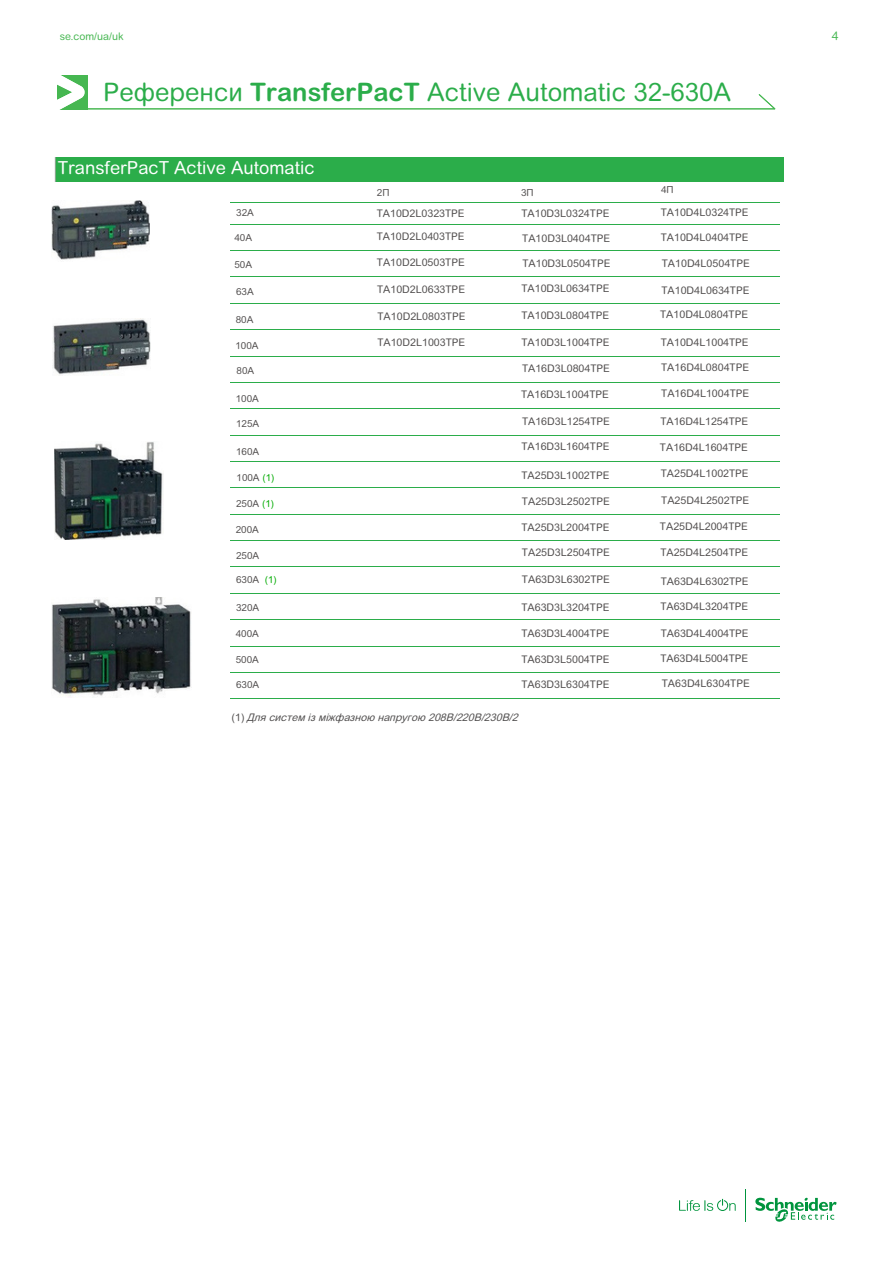
<style>
.page{position:relative;width:894px;height:1264px;background:#fff}
.page>*{position:absolute;margin:0;border:0;box-sizing:border-box;transform-origin:0 0}
.t1{font:25.5px "Arial Rounded MT Pro Cyr";color:#2bad4a}
.t2{font:18px "Arial Rounded MT Pro Cyr";color:#fff}
.t3{font:12px "Arial Rounded MT Pro Cyr";color:#46b751}
.t4{font:10.5px "Arial Rounded MT Pro Cyr";color:#514e4e}
.t5{font:italic 10.5px "Arial Rounded MT Pro Cyr";color:#504e4e}
.t6{font:10.5px "Arial Rounded MT Pro Cyr";color:#46b751}
.t7{font:9.75px "Arial Rounded MT Pro Cyr";color:#514e4e}
.s1{font-weight:700}
.s2{color:#0a0}
.s3{font-style:normal}
</style>
<div class="page">
<div style="left:54px;top:158px;width:729px;height:23px;background:#2bad4a"></div>
<img style="left:51px;top:200px;width:98px;height:60px">
<img style="left:53px;top:318px;width:98px;height:57px">
<img style="left:54px;top:442px;width:109px;height:97px">
<img style="left:51px;top:597px;width:141px;height:99px">
<hr style="left:231px;top:224px;width:548px;height:1px;background:#2bad4a">
<hr style="left:231px;top:202px;width:548px;height:1px;background:#2bad4a">
<hr style="left:231px;top:250px;width:548px;height:1px;background:#2bad4a">
<hr style="left:231px;top:277px;width:548px;height:1px;background:#2bad4a">
<hr style="left:231px;top:303px;width:548px;height:1px;background:#2bad4a">
<hr style="left:231px;top:329px;width:548px;height:1px;background:#2bad4a">
<hr style="left:231px;top:356px;width:548px;height:1px;background:#2bad4a">
<hr style="left:231px;top:382px;width:548px;height:1px;background:#2bad4a">
<hr style="left:231px;top:408px;width:548px;height:1px;background:#2bad4a">
<hr style="left:231px;top:435px;width:548px;height:1px;background:#2bad4a">
<hr style="left:231px;top:461px;width:548px;height:1px;background:#2bad4a">
<hr style="left:231px;top:487px;width:548px;height:1px;background:#2bad4a">
<hr style="left:231px;top:514px;width:548px;height:1px;background:#2bad4a">
<hr style="left:231px;top:540px;width:548px;height:1px;background:#2bad4a">
<hr style="left:231px;top:566px;width:548px;height:1px;background:#2bad4a">
<hr style="left:231px;top:593px;width:548px;height:1px;background:#2bad4a">
<hr style="left:231px;top:619px;width:548px;height:1px;background:#2bad4a">
<hr style="left:231px;top:645px;width:548px;height:1px;background:#2bad4a">
<hr style="left:231px;top:672px;width:548px;height:1px;background:#2bad4a">
<hr style="left:231px;top:698px;width:548px;height:1px;background:#2bad4a">
<svg style="left:57px;top:75px;width:719px;height:35px"></svg>
<svg style="left:679px;top:1198px;width:56px;height:12px"></svg>
<svg style="left:755px;top:1197px;width:81px;height:25px"></svg>
<hr style="left:745px;top:1189px;width:1px;height:32px;background:#00943d">
<p class="t6" style="left:60px;top:30px;width:65px">se.com/ua/uk</p>
<h1 class="t1" style="left:103px;top:77px;width:629px">Референси <span class="s1">TransferPacT</span> Active Automatic 32-630A</h1>
<h2 class="t2" style="left:58px;top:157px;width:258px">TransferPacT Active Automatic</h2>
<p class="t7" style="left:236px;top:207px;width:19px">32A</p>
<p class="t7" style="left:234px;top:231px;width:19px">40A</p>
<p class="t7" style="left:234px;top:258px;width:19px">50A</p>
<p class="t7" style="left:236px;top:286px;width:19px">63A</p>
<p class="t7" style="left:236px;top:314px;width:19px">80A</p>
<p class="t7" style="left:235px;top:339px;width:25px">100A</p>
<p class="t7" style="left:236px;top:365px;width:19px">80A</p>
<p class="t7" style="left:236px;top:392px;width:25px">100A</p>
<p class="t7" style="left:236px;top:418px;width:25px">125A</p>
<p class="t7" style="left:236px;top:446px;width:25px">160A</p>
<p class="t7" style="left:236px;top:472px;width:40px">100A <span class="s2">(1)</span></p>
<p class="t7" style="left:236px;top:498px;width:40px">250A <span class="s2">(1)</span></p>
<p class="t7" style="left:236px;top:524px;width:25px">200A</p>
<p class="t7" style="left:236px;top:550px;width:25px">250A</p>
<p class="t7" style="left:236px;top:573px;width:42px">630A <span class="s2">(1)</span></p>
<p class="t7" style="left:236px;top:601px;width:25px">320A</p>
<p class="t7" style="left:236px;top:628px;width:25px">400A</p>
<p class="t7" style="left:236px;top:653px;width:25px">500A</p>
<p class="t7" style="left:236px;top:679px;width:25px">630A</p>
<p class="t7" style="left:377px;top:186px;width:14px">2П</p>
<p class="t7" style="left:521px;top:186px;width:14px">3П</p>
<p class="t7" style="left:661px;top:184px;width:14px">4П</p>
<p class="t4" style="left:376px;top:207px;width:89px">TA10D2L0323TPE</p>
<p class="t4" style="left:376px;top:231px;width:89px">TA10D2L0403TPE</p>
<p class="t4" style="left:377px;top:256px;width:89px">TA10D2L0503TPE</p>
<p class="t4" style="left:377px;top:283px;width:89px">TA10D2L0633TPE</p>
<p class="t4" style="left:377px;top:310px;width:89px">TA10D2L0803TPE</p>
<p class="t4" style="left:377px;top:336px;width:89px">TA10D2L1003TPE</p>
<p class="t4" style="left:521px;top:207px;width:89px">TA10D3L0324TPE</p>
<p class="t4" style="left:522px;top:232px;width:89px">TA10D3L0404TPE</p>
<p class="t4" style="left:522px;top:257px;width:89px">TA10D3L0504TPE</p>
<p class="t4" style="left:521px;top:282px;width:89px">TA10D3L0634TPE</p>
<p class="t4" style="left:521px;top:309px;width:89px">TA10D3L0804TPE</p>
<p class="t4" style="left:521px;top:336px;width:89px">TA10D3L1004TPE</p>
<p class="t4" style="left:522px;top:362px;width:89px">TA16D3L0804TPE</p>
<p class="t4" style="left:521px;top:388px;width:89px">TA16D3L1004TPE</p>
<p class="t4" style="left:522px;top:415px;width:89px">TA16D3L1254TPE</p>
<p class="t4" style="left:521px;top:440px;width:89px">TA16D3L1604TPE</p>
<p class="t4" style="left:521px;top:469px;width:89px">TA25D3L1002TPE</p>
<p class="t4" style="left:522px;top:495px;width:89px">TA25D3L2502TPE</p>
<p class="t4" style="left:521px;top:521px;width:89px">TA25D3L2004TPE</p>
<p class="t4" style="left:522px;top:546px;width:89px">TA25D3L2504TPE</p>
<p class="t4" style="left:522px;top:573px;width:89px">TA63D3L6302TPE</p>
<p class="t4" style="left:521px;top:601px;width:89px">TA63D3L3204TPE</p>
<p class="t4" style="left:521px;top:627px;width:89px">TA63D3L4004TPE</p>
<p class="t4" style="left:521px;top:652px;width:89px">TA63D3L5004TPE</p>
<p class="t4" style="left:521px;top:678px;width:89px">TA63D3L6304TPE</p>
<p class="t4" style="left:660px;top:206px;width:89px">TA10D4L0324TPE</p>
<p class="t4" style="left:660px;top:231px;width:89px">TA10D4L0404TPE</p>
<p class="t4" style="left:661px;top:257px;width:89px">TA10D4L0504TPE</p>
<p class="t4" style="left:661px;top:284px;width:89px">TA10D4L0634TPE</p>
<p class="t4" style="left:660px;top:308px;width:89px">TA10D4L0804TPE</p>
<p class="t4" style="left:660px;top:336px;width:89px">TA10D4L1004TPE</p>
<p class="t4" style="left:661px;top:361px;width:89px">TA16D4L0804TPE</p>
<p class="t4" style="left:661px;top:387px;width:89px">TA16D4L1004TPE</p>
<p class="t4" style="left:660px;top:415px;width:89px">TA16D4L1254TPE</p>
<p class="t4" style="left:659px;top:441px;width:89px">TA16D4L1604TPE</p>
<p class="t4" style="left:660px;top:466px;width:89px">TA25D4L1002TPE</p>
<p class="t4" style="left:661px;top:494px;width:89px">TA25D4L2502TPE</p>
<p class="t4" style="left:659px;top:520px;width:89px">TA25D4L2004TPE</p>
<p class="t4" style="left:660px;top:546px;width:89px">TA25D4L2504TPE</p>
<p class="t4" style="left:660px;top:575px;width:89px">TA63D4L6302TPE</p>
<p class="t4" style="left:660px;top:600px;width:89px">TA63D4L3204TPE</p>
<p class="t4" style="left:660px;top:627px;width:89px">TA63D4L4004TPE</p>
<p class="t4" style="left:660px;top:652px;width:89px">TA63D4L5004TPE</p>
<p class="t4" style="left:661px;top:677px;width:89px">TA63D4L6304TPE</p>
<p class="t5" style="left:231px;top:711px;width:291px"><span class="s3">( 1 )</span> Длясистем ізміжфазною напругою 208В/220В/230B/2</p>
<p class="t3" style="left:831px;top:29px;width:8px">4</p>
</div>
